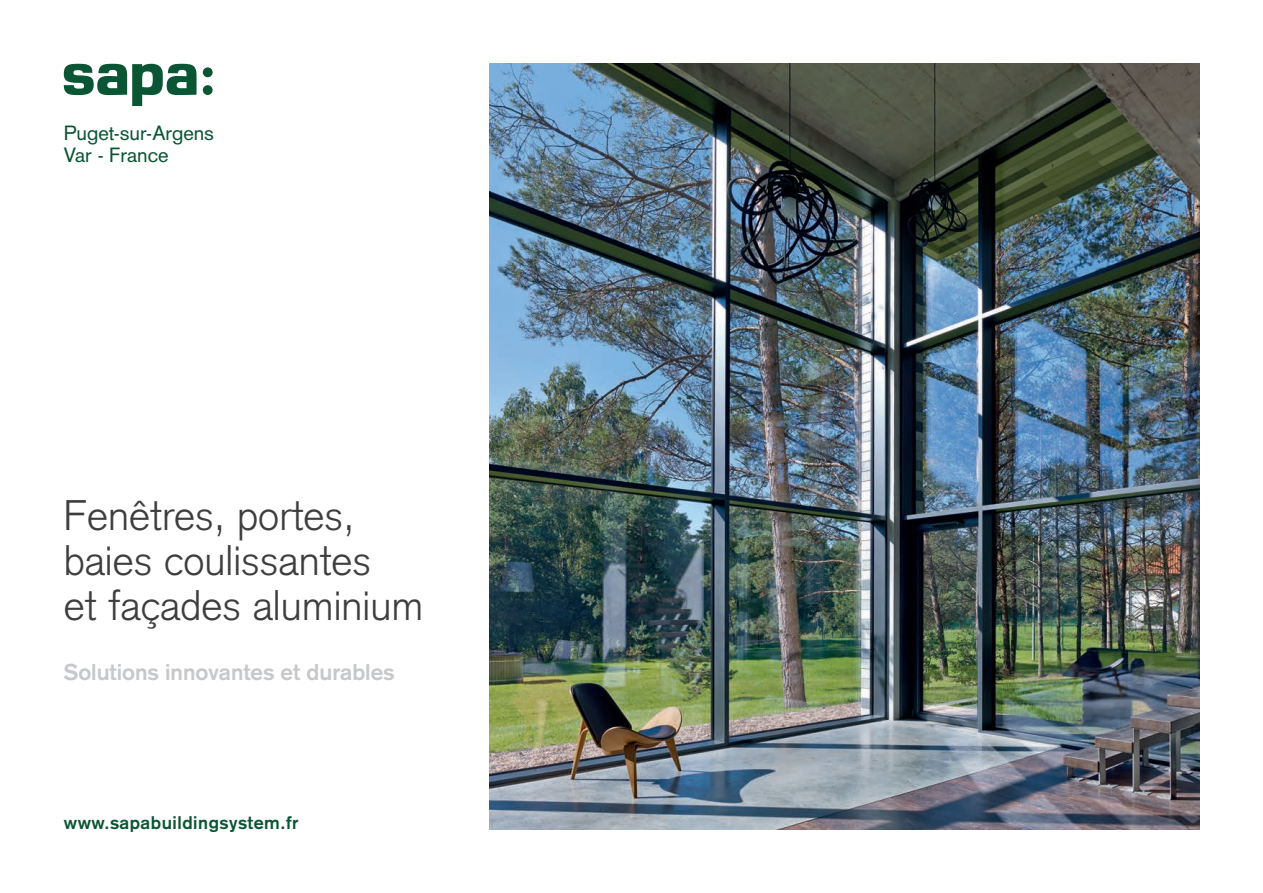
<style>
.page{position:relative;width:1263px;height:893px;background:#fff}
.page>*{position:absolute;margin:0;border:0;box-sizing:border-box;transform-origin:0 0}
.t1{font:300 42px/45px "Akzidenz Grotesk";color:#3e3e3f}
.t2{font:700 22.5px "Akzidenz Grotesk";color:#c7c8ca}
.t3{font:20.25px/22.5px "Akzidenz Grotesk";letter-spacing:-.005em;color:#0a5533}
.t4{font:700 18px "Akzidenz Grotesk";letter-spacing:.03em;color:#0a5533}
</style>
<div class="page">
<img style="left:489px;top:64px;width:710px;height:765px">
<svg style="left:64px;top:64px;width:133px;height:42px"></svg>
<div style="left:203px;top:67px;width:10px;height:10px;background:#0a5533;border-radius:50%"></div>
<div style="left:203px;top:85px;width:10px;height:10px;background:#0a5533;border-radius:50%"></div>
<p class="t3" style="left:64px;top:121px;width:152px">Puget-sur-Argens<br>Var - France</p>
<p class="t1" style="left:64px;top:493px;width:361px">Fenêtres, portes, baies coulissantes<br>et façades aluminium</p>
<p class="t2" style="left:64px;top:658px;width:332px">Solutions innovantes et durables</p>
<p class="t4" style="left:64px;top:812px;width:236px">www.sapabuildingsystem.fr</p>
</div>
